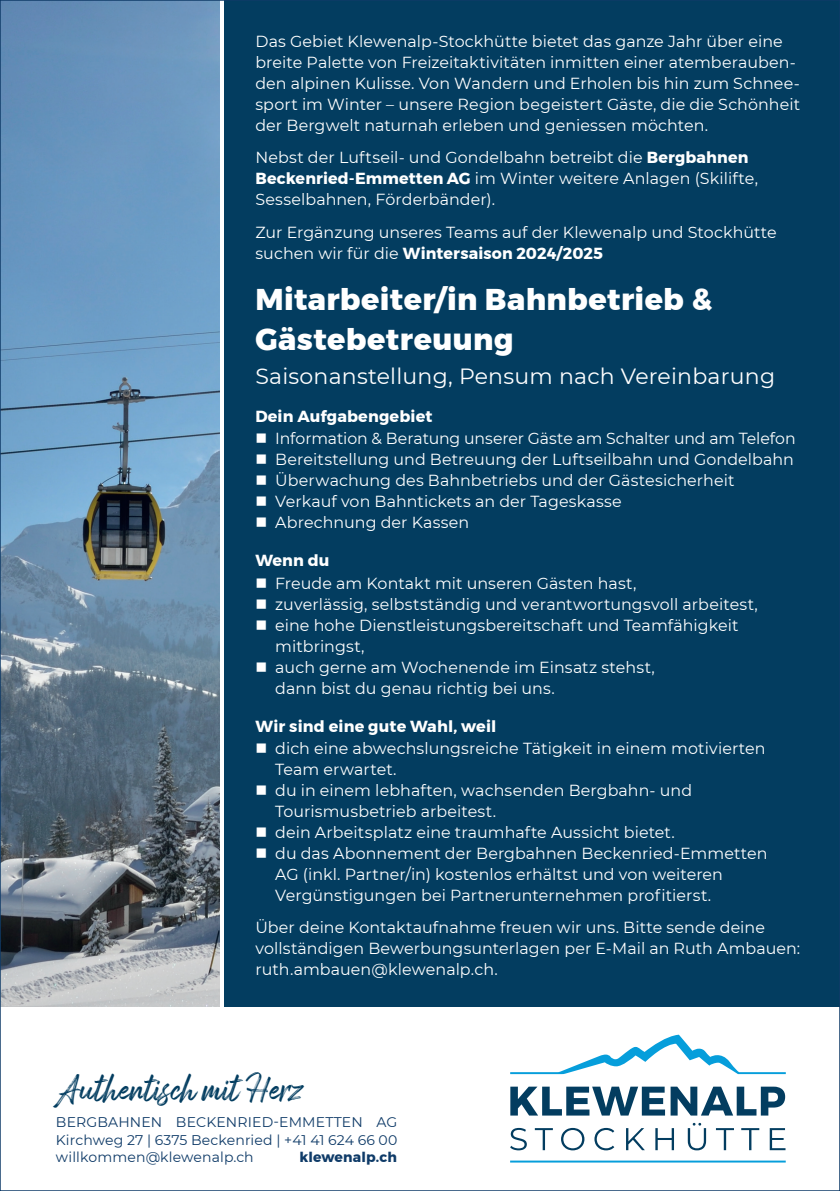
<style>
.page{position:relative;width:840px;height:1191px;background:#fff}
.page>*{position:absolute;margin:0;border:0;box-sizing:border-box;transform-origin:0 0}
.t1{font:32px "Arsilon";color:#033d60}
.t2{font:800 30px/40px "Montserrat";letter-spacing:.015em;color:#fff}
.t3{font:22px "Montserrat";letter-spacing:.01em;color:#fff}
.t4{font:16px/21px "Montserrat";letter-spacing:.005em;color:#fff}
.t5{font:700 16px "Montserrat";letter-spacing:.01em;color:#fff}
.t6{font:14px/17.2px "Montserrat";letter-spacing:.01em;color:#0f3b68;text-align:justify}
.t7{font:700 14px "Montserrat";letter-spacing:.01em;color:#0f3b68}
.s1{font-weight:700}
</style>
<div class="page">
<svg style="left:510px;top:1086px;width:154px;height:29px"></svg>
<svg style="left:670px;top:1086px;width:114px;height:29px"></svg>
<svg style="left:510px;top:1128px;width:16px;height:22px"></svg>
<svg style="left:534px;top:1128px;width:18px;height:22px"></svg>
<svg style="left:561px;top:1128px;width:23px;height:22px"></svg>
<svg style="left:594px;top:1128px;width:20px;height:22px"></svg>
<svg style="left:626px;top:1128px;width:18px;height:22px"></svg>
<svg style="left:655px;top:1128px;width:18px;height:22px"></svg>
<svg style="left:687px;top:1122px;width:18px;height:28px"></svg>
<svg style="left:715px;top:1128px;width:18px;height:22px"></svg>
<svg style="left:741px;top:1128px;width:17px;height:22px"></svg>
<svg style="left:769px;top:1128px;width:16px;height:22px"></svg>
<svg style="left:510px;top:1034px;width:275px;height:40px"></svg>
<svg style="left:510px;top:1160px;width:275px;height:2px"></svg>
<div style="left:224px;top:0;width:615px;height:1006px;background:#033d60"></div>
<img style="left:2px;top:2px;width:218px;height:1004px">
<p class="t4" style="left:255px;top:30px;width:546px">Das Gebiet Klewenalp-Stockhütte bietet das ganze Jahr über eine breite Palette von Freizeitaktivitäten inmitten einer atemberauben&shy;den alpinen Kulisse. Von Wandern und Erholen bis hin zum Schnee&shy;sport im Winter – unsere Region begeistert Gäste, die die Schönheit der Bergwelt naturnah erleben und geniessen möchten.</p>
<p class="t4" style="left:255px;top:147px;width:504px">Nebst der Luftseil- und Gondelbahn betreibt die <span class="s1">Bergbahnen<br>Beckenried-Emmetten AG</span> im Winter weitere Anlagen (Skilifte,<br>Sesselbahnen, Förderbänder).</p>
<p class="t4" style="left:255px;top:221px;width:522px">Zur Ergänzung unseres Teams auf der Klewenalp und Stockhütte suchen wir für die <span class="s1">Wintersaison 2024/2025</span></p>
<h2 class="t2" style="left:255px;top:280px;width:458px">Mitarbeiter/in Bahnbetrieb &amp;<br>Gästebetreuung</h2>
<h3 class="t3" style="left:255px;top:361px;width:521px">Saisonanstellung, Pensum nach Vereinbarung</h3>
<p class="t5" style="left:255px;top:404px;width:178px">Dein Aufgabengebiet</p>
<p class="t4" style="left:275px;top:427px;width:521px">Information &amp; Beratung unserer Gäste am Schalter und am Telefon Bereitstellung und Betreuung der Luftseilbahn und Gondelbahn Überwachung des Bahnbetriebs und der Gästesicherheit Verkauf von Bahntickets an der Tageskasse<br>Abrechnung der Kassen</p>
<p class="t5" style="left:255px;top:548px;width:76px">Wenn du</p>
<p class="t4" style="left:275px;top:572px;width:484px">Freude am Kontakt mit unseren Gästen hast,<br>zuverlässig, selbstständig und verantwortungsvoll arbeitest, eine hohe Dienstleistungsbereitschaft und Teamfähigkeit mitbringst,<br>auch gerne am Wochenende im Einsatz stehst,<br>dann bist du genau richtig bei uns.</p>
<p class="t5" style="left:255px;top:713px;width:242px">Wir sind eine gute Wahl, weil</p>
<p class="t4" style="left:275px;top:737px;width:493px">dich eine abwechslungsreiche Tätigkeit in einem motivierten Team erwartet.<br>du in einem lebhaften, wachsenden Bergbahn- und Tourismusbetrieb arbeitest.<br>dein Arbeitsplatz eine traumhafte Aussicht bietet.<br>du das Abonnement der Bergbahnen Beckenried-Emmetten AG (inkl. Partner/in) kostenlos erhältst und von weiteren Vergünstigungen bei Partnerunternehmen profitierst.</p>
<p class="t4" style="left:255px;top:916px;width:546px">Über deine Kontaktaufnahme freuen wir uns. Bitte sende deine vollständigen Bewerbungsunterlagen per E-Mail an Ruth Ambauen: ruth.ambauen@klewenalp.ch.</p>
<h1 class="t1" style="left:58px;top:1069px;width:247px">Authentisch mit Herz</h1>
<p class="t6" style="left:56px;top:1113px;width:342px">BERGBAHNEN BECKENRIED-EMMETTEN AG Kirchweg 27 | 6375 Beckenried | +41 41 624 66 00 willkommen@klewenalp.ch</p>
<p class="t7" style="left:299px;top:1146px;width:99px">klewenalp.ch</p>
</div>
